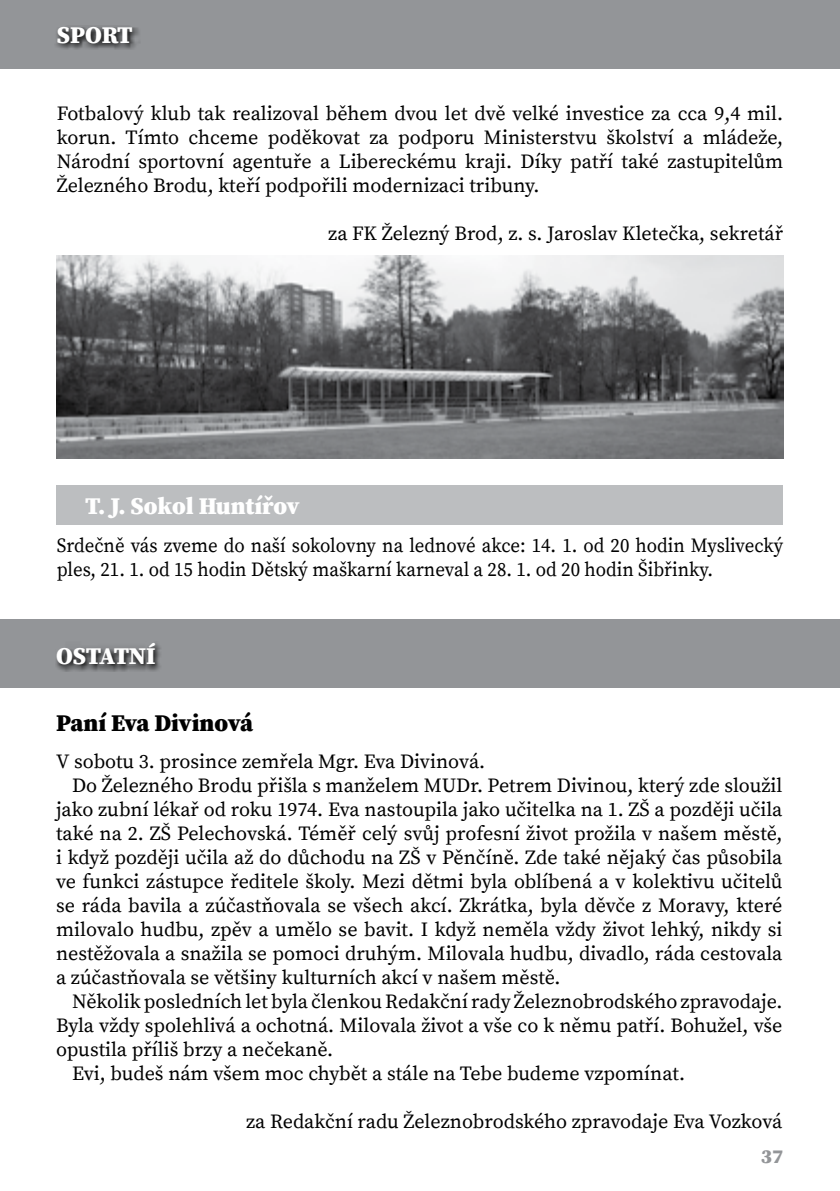
<style>
.page{position:relative;width:840px;height:1191px;background:#fff}
.page>*{position:absolute;margin:0;border:0;box-sizing:border-box;transform-origin:0 0}
.t1{font:900 24px "Source Serif Pro";letter-spacing:-.015em;color:#fff}
.t2{font:900 24px "Source Serif Pro";color:#000}
.t3{font:20px/24px "Source Serif Pro";color:#000;text-align:justify}
.t4{font:20px/24px "Source Serif Pro";color:#000;scale:.94 1}
.t5{font:900 20px "Source Serif Pro";color:#939598}
</style>
<div class="page">
<div style="left:0;top:0;width:839px;height:68px;background:#939598"></div>
<svg style="left:56px;top:27px;width:83px;height:22px;background:#595a5c"></svg>
<img style="left:57px;top:255px;width:725px;height:204px">
<div style="left:57px;top:485px;width:725px;height:39px;background:#bcbec0"></div>
<div style="left:0;top:620px;width:839px;height:68px;background:#939598"></div>
<svg style="left:56px;top:643px;width:105px;height:28px"></svg>
<p class="t1" style="left:57px;top:18px;width:17px">SPOR</p>
<p class="t1" style="left:117px;top:18px;width:17px">T</p>
<p class="t3" style="left:57px;top:102px;width:727px">Fotbalový klub tak realizoval během dvou let dvě velké investice za cca 9,4 mil. korun. Tímto chceme poděkovat za podporu Ministerstvu školství a mládeže, Národní sportovní agentuře a Libereckému kraji. Díky patří také zastupitelům Železného Brodu, kteří podpořili modernizaci tribuny.</p>
<p class="t3" style="left:328px;top:222px;width:456px">za FK Železný Brod, z. s. Jaroslav Kletečka, sekretář</p>
<p class="t1" style="left:85px;top:488px;width:216px">T. J. Sokol Huntířov</p>
<p class="t4" style="left:57px;top:534px;width:773px">Srdečně vás zveme do naší sokolovny na lednové akce: 14. 1. od 20 hodin Myslivecký ples, 21. 1. od 15 hodin Dětský maškarní karneval a 28. 1. od 20 hodin Šibřinky.</p>
<p class="t1" style="left:56px;top:639px;width:87px">OS TATNÍ</p>
<p class="t2" style="left:56px;top:706px;width:198px">Paní Eva Divinová</p>
<p class="t3" style="left:56px;top:750px;width:430px">V sobotu 3. prosince zemřela Mgr. Eva Divinová.</p>
<p class="t3" style="left:72px;top:774px;width:711px">Do Železného Brodu přišla s manželem MUDr. Petrem Divinou, který zde sloužil</p>
<p class="t3" style="left:56px;top:798px;width:727px">jako zubní lékař od roku 1974. Eva nastoupila jako učitelka na 1. ZŠ a později učila</p>
<p class="t3" style="left:56px;top:822px;width:727px">také na 2. ZŠ Pelechovská. Téměř celý svůj profesní život prožila v našem městě,</p>
<p class="t3" style="left:56px;top:846px;width:727px">i když později učila až do důchodu na ZŠ v Pěnčíně. Zde také nějaký čas působila</p>
<p class="t3" style="left:56px;top:870px;width:727px">ve funkci zástupce ředitele školy. Mezi dětmi byla oblíbená a v kolektivu učitelů</p>
<p class="t3" style="left:56px;top:894px;width:727px">se ráda bavila a zúčastňovala se všech akcí. Zkrátka, byla děvče z Moravy, které</p>
<p class="t3" style="left:56px;top:918px;width:727px">milovalo hudbu, zpěv a umělo se bavit. I když neměla vždy život lehký, nikdy si</p>
<p class="t3" style="left:56px;top:942px;width:727px">nestěžovala a snažila se pomoci druhým. Milovala hudbu, divadlo, ráda cestovala</p>
<p class="t3" style="left:56px;top:966px;width:505px">a zúčastňovala se většiny kulturních akcí v našem městě.</p>
<p class="t3" style="left:72px;top:990px;width:711px">Několik posledních let byla členkou Redakční rady Železnobrodského zpravodaje.</p>
<p class="t3" style="left:56px;top:1014px;width:727px">Byla vždy spolehlivá a ochotná. Milovala život a vše co k němu patří. Bohužel, vše</p>
<p class="t3" style="left:56px;top:1038px;width:278px">opustila příliš brzy a nečekaně.</p>
<p class="t3" style="left:72px;top:1062px;width:614px">Evi, budeš nám všem moc chybět a stále na Tebe budeme vzpomínat.</p>
<p class="t3" style="left:246px;top:1110px;width:537px">za Redakční radu Železnobrodského zpravodaje Eva Vozková</p>
<p class="t5" style="left:760px;top:1142px;width:24px">37</p>
</div>
